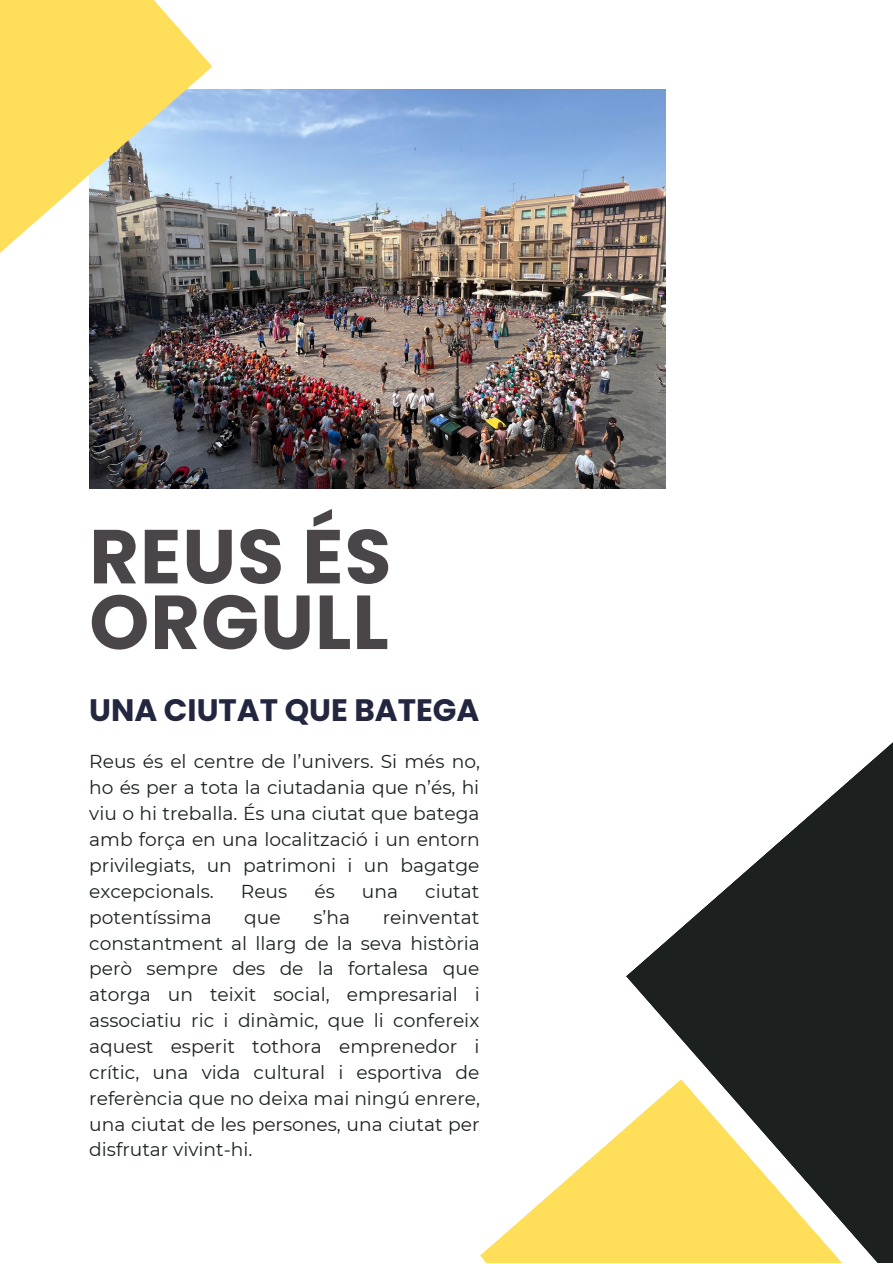
<style>
.page{position:relative;width:893px;height:1264px;background:#fff}
.page>*{position:absolute;margin:0;border:0;box-sizing:border-box;transform-origin:0 0}
.t1{font:700 76.35px/65.6px "Poppins";letter-spacing:.015em;color:#4a4549}
.t2{font:700 31.05px "Poppins";color:#22263e}
.t3{font:18.6px/25.8px "Montserrat";color:#1c2120;text-align:justify}
</style>
<div class="page">
<svg style="left:480px;top:1128px;width:145px;height:134px;fill:#ffde59"></svg>
<svg style="left:625px;top:743px;width:267px;height:519px;fill:#1c2120"></svg>
<img style="left:89px;top:89px;width:576px;height:399px">
<svg style="left:0;top:0;width:212px;height:273px;background:#ddce87"></svg>
<h1 class="t1" style="left:89px;top:524px;width:304px">REUS ÉS<br>ORGULL</h1>
<h2 class="t2" style="left:89px;top:688px;width:391px">UNA CIUTAT QUE BATEGA</h2>
<p class="t3" style="left:89px;top:749px;width:392px">Reus és el centre de l’univers. Si més no, ho és per a tota la ciutadania que n’és, hi viu o hi treballa. És una ciutat que batega amb força en una localització i un entorn privilegiats, un patrimoni i un bagatge excepcionals.</p>
<p class="t3" style="left:241px;top:878px;width:48px">Reus</p>
<p class="t3" style="left:314px;top:878px;width:22px">és</p>
<p class="t3" style="left:362px;top:878px;width:38px">una</p>
<p class="t3" style="left:425px;top:878px;width:56px">ciutat</p>
<p class="t3" style="left:89px;top:904px;width:124px">potentíssima</p>
<p class="t3" style="left:244px;top:904px;width:38px">que</p>
<p class="t3" style="left:313px;top:904px;width:38px">s’ha</p>
<p class="t3" style="left:89px;top:904px;width:392px;text-indent:293px">reinventat constantment al llarg de la seva història però sempre des de la fortalesa que atorga un teixit social, empresarial i associatiu ric i dinàmic, que li confereix aquest esperit tothora emprenedor i crític, una vida cultural i esportiva de referència que no deixa mai ningú enrere, una ciutat de les persones, una ciutat per disfrutar vivint-hi.</p>
</div>
